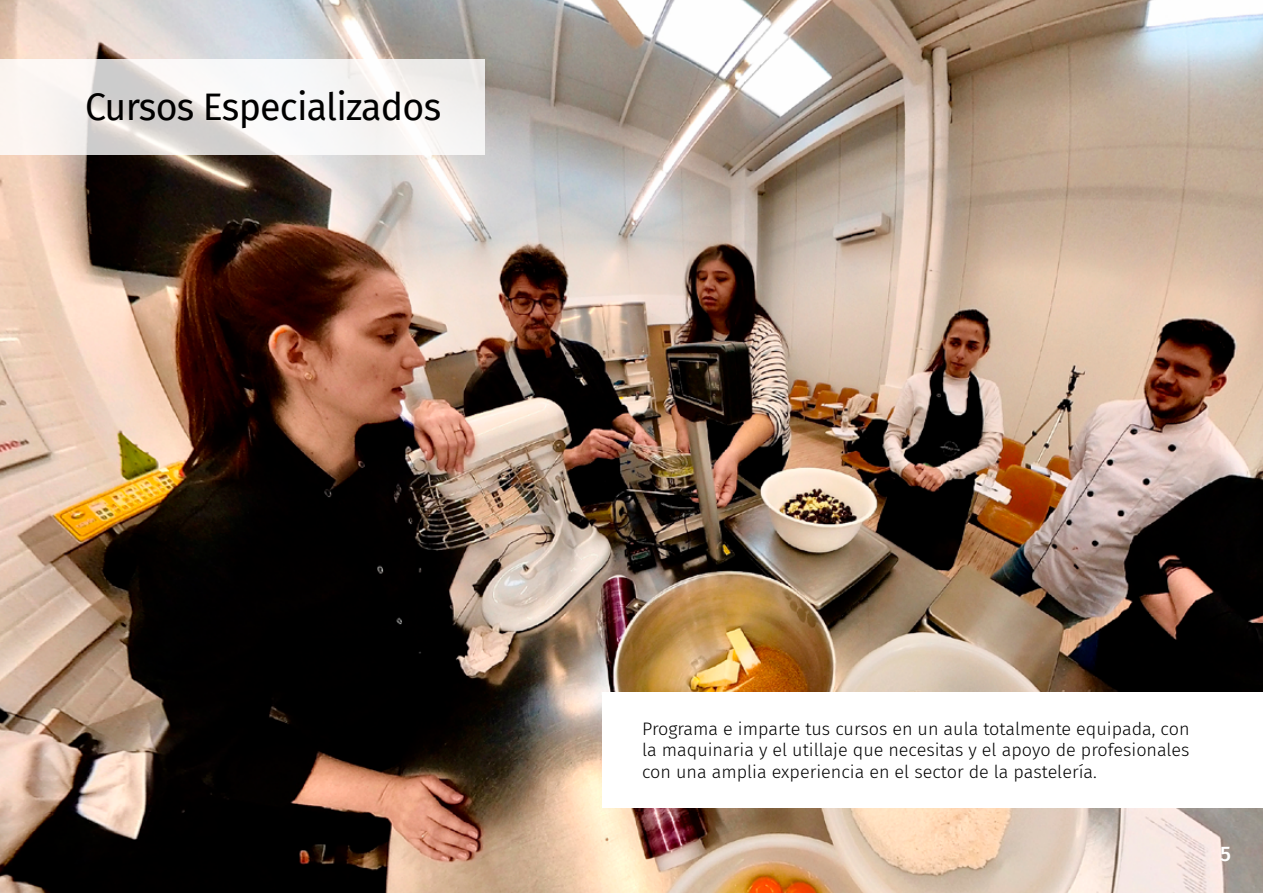
<style>
.page{position:relative;width:1263px;height:893px;background:#fff}
.page>*{position:absolute;margin:0;border:0;box-sizing:border-box;transform-origin:0 0}
.t1{font:37.5px "Fira Sans";letter-spacing:-.02em;color:#000}
.t2{font:500 21px "Fira Sans";color:#fff}
.t3{font:300 18px/21.6px "Fira Sans";color:#000;text-align:justify}
</style>
<div class="page">
<img style="left:0;top:0;width:1263px;height:893px">
<div style="left:603px;top:692px;width:660px;height:116px;background:#fff"></div>
<svg style="left:0;top:60px;width:484px;height:95px;fill:#f6f5f2"></svg>
<h1 class="t1" style="left:85px;top:79px;width:358px">Cursos Especializados</h1>
<p class="t3" style="left:642px;top:717px;width:549px">Programa e imparte tus cursos en un aula totalmente equipada, con la maquinaria y el utillaje que necesitas y el apoyo de profesionales con una amplia experiencia en el sector de la pastelería.</p>
<p class="t2" style="left:1220px;top:837px;width:12px">5</p>
</div>
